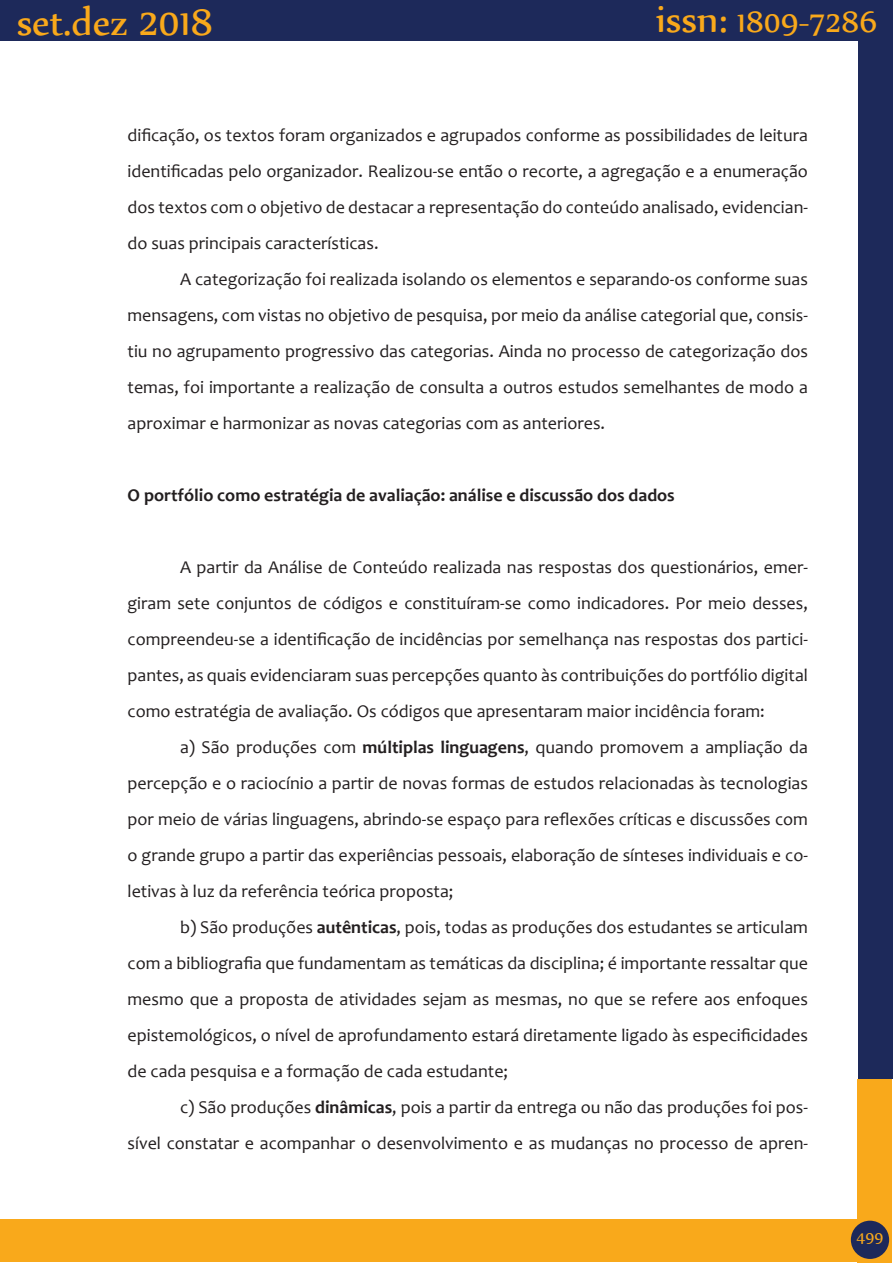
<style>
.page{position:relative;width:893px;height:1263px;background:#fff}
.page>*{position:absolute;margin:0;border:0;box-sizing:border-box;transform-origin:0 0}
.t1{font:45px "Nyala";color:#f9a91b}
.t2{font:36px "Nyala";color:#f9a91b}
.t3{font:18px/36px "Candara";color:#231f20;text-align:justify}
.t4{font:700 18px "Candara";color:#231f20}
.t5{font:18px "Nyala";color:#f9a91b}
.s1{font-size:45px}
.s2{font-weight:700}
</style>
<div class="page">
<div style="left:858px;top:0;width:34px;height:1079px;background:#1d295a"></div>
<div style="left:0;top:0;width:890px;height:41px;background:#1d295a"></div>
<div style="left:857px;top:1079px;width:34px;height:184px;background:#f9a91b"></div>
<div style="left:0;top:1219px;width:860px;height:43px;background:#f9a91b"></div>
<div style="left:851px;top:1221px;width:38px;height:38px;background:#1d295a;border-radius:50%"></div>
<h1 class="t1" style="left:17px;top:-6px;width:198px">set.dez 2018</h1>
<h2 class="t2" style="left:656px;top:0;width:223px"><span class="s1">issn:</span> 1809-7286</h2>
<p class="t3" style="left:128px;top:117px;width:682px">dificação, os textos foram organizados e agrupados conforme as possibilidades de leitura identificadas pelo organizador. Realizou-se então o recorte, a agregação e a enumeração dos textos com o objetivo de destacar a representação do conteúdo analisado, evidencian&shy;do suas principais características.</p>
<p class="t3" style="left:128px;top:261px;width:682px;text-indent:52px">A categorização foi realizada isolando os elementos e separando-os conforme suas mensagens, com vistas no objetivo de pesquisa, por meio da análise categorial que, consis&shy;tiu no agrupamento progressivo das categorias. Ainda no processo de categorização dos temas, foi importante a realização de consulta a outros estudos semelhantes de modo a aproximar e harmonizar as novas categorias com as anteriores.</p>
<p class="t4" style="left:128px;top:483px;width:549px">O portfólio como estratégia de avaliação: análise e discussão dos dados</p>
<p class="t3" style="left:128px;top:549px;width:682px;text-indent:52px">A partir da Análise de Conteúdo realizada nas respostas dos questionários, emer&shy;giram sete conjuntos de códigos e constituíram-se como indicadores. Por meio desses, compreendeu-se a identificação de incidências por semelhança nas respostas dos partici&shy;pantes, as quais evidenciaram suas percepções quanto às contribuições do portfólio digital como estratégia de avaliação. Os códigos que apresentaram maior incidência foram:</p>
<p class="t3" style="left:128px;top:729px;width:682px;text-indent:52px">a) São produções com <span class="s2">múltiplas linguagens</span>, quando promovem a ampliação da percepção e o raciocínio a partir de novas formas de estudos relacionadas às tecnologias por meio de várias linguagens, abrindo-se espaço para reflexões críticas e discussões com o grande grupo a partir das experiências pessoais, elaboração de sínteses individuais e co&shy;letivas à luz da referência teórica proposta;</p>
<p class="t3" style="left:128px;top:909px;width:682px;text-indent:52px">b) São produções <span class="s2">autênticas</span>, pois, todas as produções dos estudantes se articulam com a bibliografia que fundamentam as temáticas da disciplina; é importante ressaltar que mesmo que a proposta de atividades sejam as mesmas, no que se refere aos enfoques epistemológicos, o nível de aprofundamento estará diretamente ligado às especificidades de cada pesquisa e a formação de cada estudante;</p>
<p class="t3" style="left:128px;top:1089px;width:682px;text-align:right">c) São produções <span class="s2">dinâmicas</span>, pois a partir da entrega ou não das produções foi pos-<br>sível constatar e acompanhar o desenvolvimento e as mudanças no processo de apren-</p>
<p class="t5" style="left:856px;top:1226px;width:28px">499</p>
</div>
